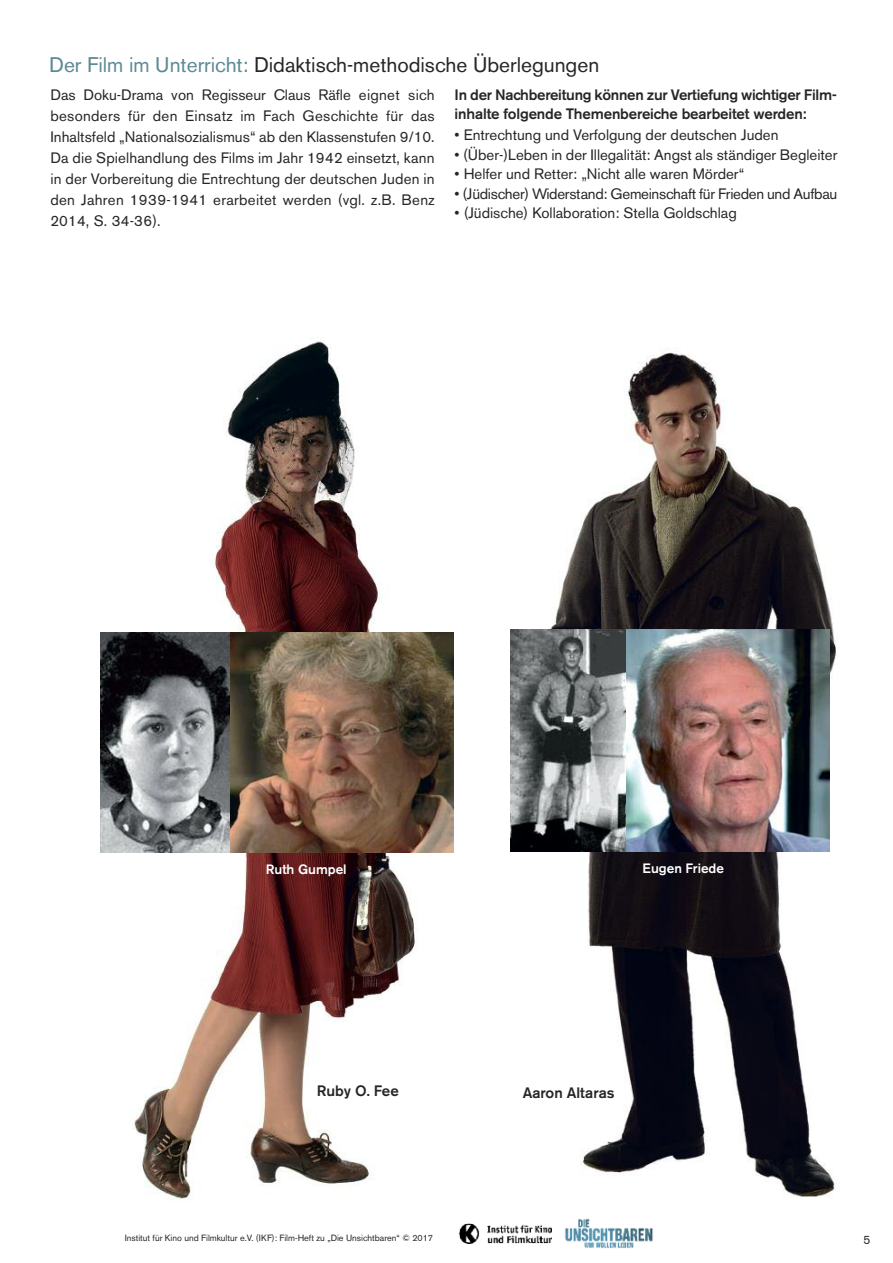
<style>
.page{position:relative;width:893px;height:1263px;background:#fff}
.page>*{position:absolute;margin:0;border:0;box-sizing:border-box;transform-origin:0 0}
.t1{font:21px "Akzidenz Grotesk BE";color:#272627}
.t2{font:15px/21px "Akzidenz Grotesk BE";color:#272627;text-align:justify}
.t3{font:500 15px/19.5px "Akzidenz Grotesk BE";letter-spacing:-.01em;color:#272627}
.t4{font:15px "Akzidenz Grotesk BE";letter-spacing:-.02em;color:#272627}
.t5{font:500 13.5px "Akzidenz Grotesk BE";color:#fff}
.t6{font:12px "Akzidenz Grotesk BE";color:#272627}
.t7{font:9px "Akzidenz Grotesk BE";color:#272627}
.s1{color:#5c8996}
.s2{font-family:"Koz Min Pr 6 N";font-weight:500}
</style>
<div class="page">
<img style="left:132px;top:337px;width:283px;height:863px">
<img style="left:550px;top:352px;width:288px;height:845px">
<img style="left:229px;top:632px;width:225px;height:221px">
<img style="left:510px;top:629px;width:319px;height:223px">
<img style="left:101px;top:632px;width:128px;height:221px">
<img style="left:460px;top:1223px;width:91px;height:20px">
<img style="left:565px;top:1218px;width:88px;height:30px">
<h1 class="t1" style="left:49px;top:57px;width:552px"><span class="s1">Der Film im Unterricht:</span> Didaktisch-methodische Überlegungen</h1>
<p class="t3" style="left:455px;top:86px;width:384px">In der Nachbereitung können zur Vertiefung wichtiger Film&shy;inhalte folgende Themenbereiche bearbeitet werden:</p>
<p class="t2" style="left:455px;top:126px;width:325px">• Entrechtung und Verfolgung der deutschen Juden</p>
<p class="t2" style="left:455px;top:146px;width:384px">• (Über-)Leben in der Illegalität: Angst als ständiger Begleiter</p>
<p class="t2" style="left:455px;top:165px;width:291px">• Helfer und Retter: „Nicht alle waren Mörder“</p>
<p class="t4" style="left:455px;top:188px;width:384px">• (Jüdischer) Widerstand: Gemeinschaft für Frieden und Aufbau</p>
<p class="t2" style="left:455px;top:204px;width:284px">• (Jüdische) Kollaboration: Stella Goldschlag</p>
<p class="t2" style="left:50px;top:86px;width:386px">Das Doku-Drama von Regisseur Claus Räfle eignet sich besonders für den Einsatz im Fach Geschichte für das Inhaltsfeld „Nationalsozialismus“ ab den Klassenstufen 9/10.<br>Da die Spielhandlung des Films im Jahr 1942 einsetzt, kann in der Vorbereitung die Entrechtung der deutschen Juden in den Jahren 1939-1941 erarbeitet werden (vgl. z.B. Benz 2014, S. 34-36).</p>
<p class="t5" style="left:266px;top:864px;width:82px">Ruth Gumpel</p>
<p class="t5" style="left:643px;top:863px;width:83px">Eugen Friede</p>
<p class="t3" style="left:317px;top:1082px;width:84px">Ruby O. Fee</p>
<p class="t3" style="left:523px;top:1084px;width:93px">Aaron Altaras</p>
<p class="t7" style="left:125px;top:1235px;width:310px">Institut fu<span class="s2">̈</span>r Kino und Filmkultur e.V. (IKF): Film-Heft zu „Die Unsichtbaren“ © 2017</p>
<p class="t6" style="left:863px;top:1235px;width:8px">5</p>
</div>
